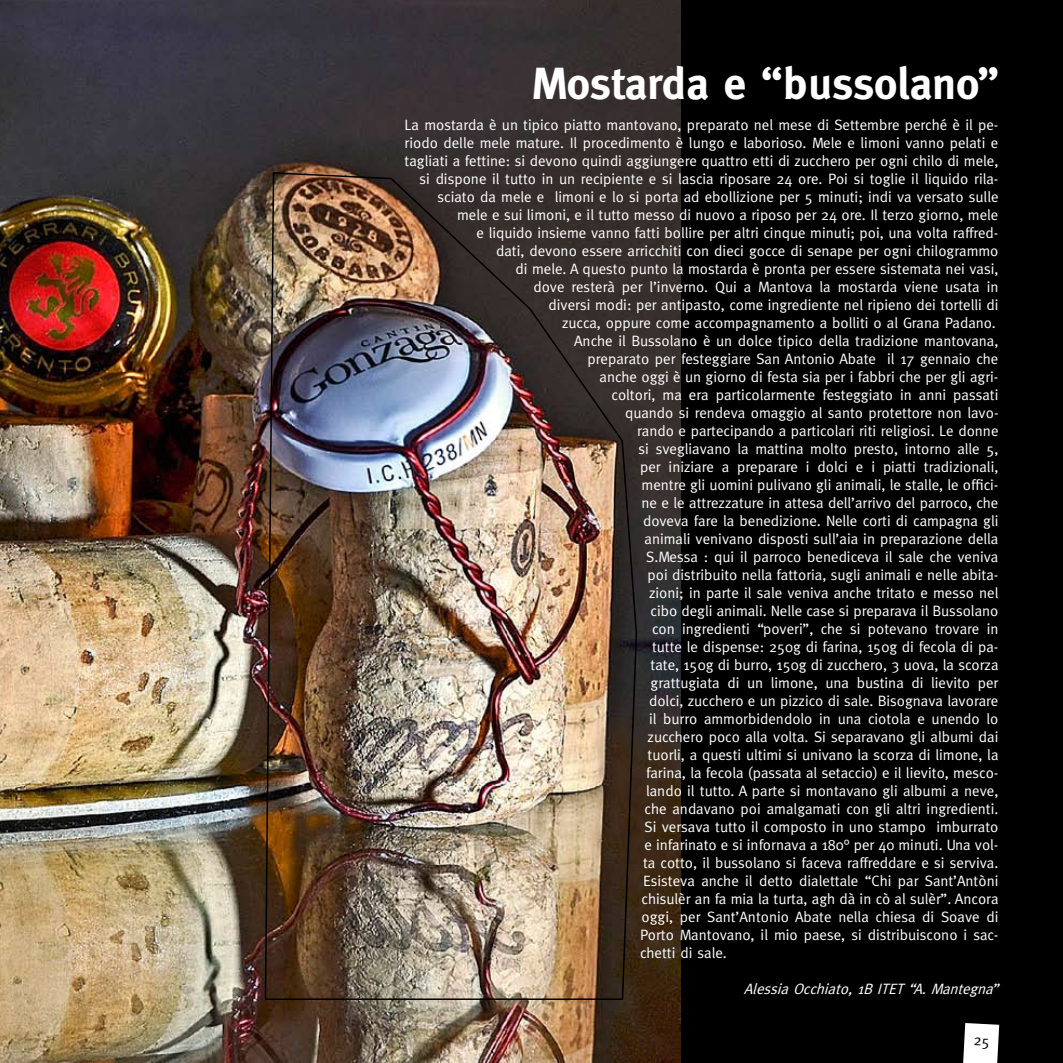
<style>
.page{position:relative;width:1063px;height:1063px;background:#fff}
.page>*{position:absolute;margin:0;border:0;box-sizing:border-box;transform-origin:0 0}
.t1{font:700 45px "Meta";color:#fff}
.t2{font:15px "Meta";color:#fff}
.t3{font:italic 15px "Meta";color:#fff}
</style>
<div class="page">
<div style="left:680px;top:0;width:383px;height:1063px;background:#000"></div>
<img style="left:0;top:0;width:680px;height:1063px">
<img style="left:264px;top:171px;width:374px;height:830px">
<svg style="left:963px;top:1023px;width:36px;height:40px"></svg>
<h1 class="t1" style="left:532px;top:57px;width:469px">Mostarda e “bussolano”</h1>
<p class="t2" style="left:405px;top:116px;width:595px">La mostarda è un tipico piatto mantovano, preparato nel mese di Settembre perché è il pe-</p>
<p class="t2" style="left:405px;top:134px;width:595px">riodo delle mele mature. Il procedimento è lungo e laborioso. Mele e limoni vanno pelati e</p>
<p class="t2" style="left:405px;top:152px;width:595px">tagliati a fettine: si devono quindi aggiungere quattro etti di zucchero per ogni chilo di mele,</p>
<p class="t2" style="left:420px;top:170px;width:580px">si dispone il tutto in un recipiente e si lascia riposare 24 ore. Poi si toglie il liquido rila-</p>
<p class="t2" style="left:438px;top:188px;width:562px">sciato da mele e limoni e lo si porta ad ebollizione per 5 minuti; indi va versato sulle</p>
<p class="t2" style="left:457px;top:206px;width:543px">mele e sui limoni, e il tutto messo di nuovo a riposo per 24 ore. Il terzo giorno, mele</p>
<p class="t2" style="left:477px;top:224px;width:523px">e liquido insieme vanno fatti bollire per altri cinque minuti; poi, una volta raffred-</p>
<p class="t2" style="left:496px;top:242px;width:504px">dati, devono essere arricchiti con dieci gocce di senape per ogni chilogrammo</p>
<p class="t2" style="left:516px;top:260px;width:484px">di mele. A questo punto la mostarda è pronta per essere sistemata nei vasi,</p>
<p class="t2" style="left:534px;top:278px;width:466px">dove resterà per l’inverno. Qui a Mantova la mostarda viene usata in</p>
<p class="t2" style="left:549px;top:296px;width:451px">diversi modi: per antipasto, come ingrediente nel ripieno dei tortelli di</p>
<p class="t2" style="left:562px;top:314px;width:435px">zucca, oppure come accompagnamento a bolliti o al Grana Padano.</p>
<p class="t2" style="left:574px;top:332px;width:426px">Anche il Bussolano è un dolce tipico della tradizione mantovana,</p>
<p class="t2" style="left:588px;top:350px;width:412px">preparato per festeggiare San Antonio Abate il 17 gennaio che</p>
<p class="t2" style="left:600px;top:368px;width:400px">anche oggi è un giorno di festa sia per i fabbri che per gli agri-</p>
<p class="t2" style="left:612px;top:386px;width:388px">coltori, ma era particolarmente festeggiato in anni passati</p>
<p class="t2" style="left:625px;top:404px;width:375px">quando si rendeva omaggio al santo protettore non lavo-</p>
<p class="t2" style="left:637px;top:422px;width:363px">rando e partecipando a particolari riti religiosi. Le donne</p>
<p class="t2" style="left:639px;top:440px;width:361px">si svegliavano la mattina molto presto, intorno alle 5,</p>
<p class="t2" style="left:640px;top:458px;width:360px">per iniziare a preparare i dolci e i piatti tradizionali,</p>
<p class="t2" style="left:642px;top:476px;width:358px">mentre gli uomini pulivano gli animali, le stalle, le offici-</p>
<p class="t2" style="left:642px;top:494px;width:358px">ne e le attrezzature in attesa dell’arrivo del parroco, che</p>
<p class="t2" style="left:643px;top:512px;width:357px">doveva fare la benedizione. Nelle corti di campagna gli</p>
<p class="t2" style="left:645px;top:530px;width:355px">animali venivano disposti sull’aia in preparazione della</p>
<p class="t2" style="left:646px;top:548px;width:354px">S.Messa : qui il parroco benediceva il sale che veniva</p>
<p class="t2" style="left:648px;top:566px;width:352px">poi distribuito nella fattoria, sugli animali e nelle abita-</p>
<p class="t2" style="left:649px;top:584px;width:351px">zioni; in parte il sale veniva anche tritato e messo nel</p>
<p class="t2" style="left:651px;top:602px;width:349px">cibo degli animali. Nelle case si preparava il Bussolano</p>
<p class="t2" style="left:652px;top:620px;width:348px">con ingredienti “poveri”, che si potevano trovare in</p>
<p class="t2" style="left:652px;top:638px;width:348px">tutte le dispense: 250g di farina, 150g di fecola di pa-</p>
<p class="t2" style="left:651px;top:656px;width:349px">tate, 150g di burro, 150g di zucchero, 3 uova, la scorza</p>
<p class="t2" style="left:651px;top:674px;width:349px">grattugiata di un limone, una bustina di lievito per</p>
<p class="t2" style="left:649px;top:692px;width:351px">dolci, zucchero e un pizzico di sale. Bisognava lavorare</p>
<p class="t2" style="left:649px;top:710px;width:351px">il burro ammorbidendolo in una ciotola e unendo lo</p>
<p class="t2" style="left:648px;top:728px;width:352px">zucchero poco alla volta. Si separavano gli albumi dai</p>
<p class="t2" style="left:648px;top:746px;width:352px">tuorli, a questi ultimi si univano la scorza di limone, la</p>
<p class="t2" style="left:646px;top:764px;width:354px">farina, la fecola (passata al setaccio) e il lievito, mesco-</p>
<p class="t2" style="left:646px;top:782px;width:354px">lando il tutto. A parte si montavano gli albumi a neve,</p>
<p class="t2" style="left:645px;top:800px;width:355px">che andavano poi amalgamati con gli altri ingredienti.</p>
<p class="t2" style="left:645px;top:818px;width:355px">Si versava tutto il composto in uno stampo imburrato</p>
<p class="t2" style="left:645px;top:836px;width:355px">e infarinato e si infornava a 180° per 40 minuti. Una vol-</p>
<p class="t2" style="left:643px;top:854px;width:357px">ta cotto, il bussolano si faceva raffreddare e si serviva.</p>
<p class="t2" style="left:643px;top:872px;width:357px">Esisteva anche il detto dialettale “Chi par Sant’Antòni</p>
<p class="t2" style="left:642px;top:890px;width:358px">chisulèr an fa mia la turta, agh dà in cò al sulèr”. Ancora</p>
<p class="t2" style="left:642px;top:908px;width:358px">oggi, per Sant’Antonio Abate nella chiesa di Soave di</p>
<p class="t2" style="left:640px;top:926px;width:360px">Porto Mantovano, il mio paese, si distribuiscono i sac-</p>
<p class="t2" style="left:640px;top:944px;width:88px">chetti di sale.</p>
<p class="t3" style="left:744px;top:980px;width:261px">AlessiaOcchiato,1B ITET“A.Mantegna”</p>
</div>
